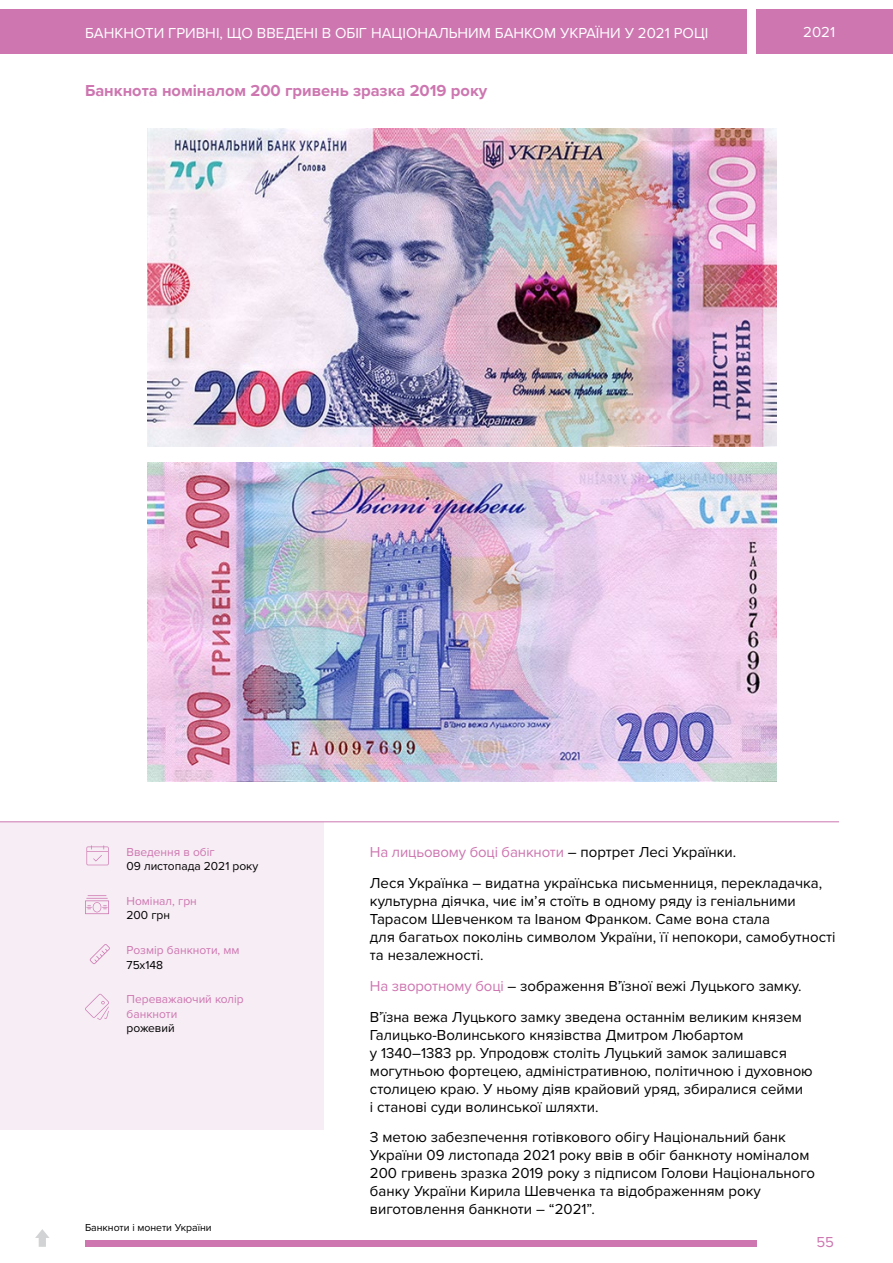
<style>
.page{position:relative;width:893px;height:1263px;background:#fff}
.page>*{position:absolute;margin:0;border:0;box-sizing:border-box;transform-origin:0 0}
.t1{font:700 16.5px "Proxima Nova";color:#cd76b0}
.t2{font:15px/18px "Proxima Nova";color:#000}
.t3{font:15px "Proxima Nova";color:#fff}
.t4{font:15px "Proxima Nova";color:#cd76b0}
.t5{font:12px/14.4px "Proxima Nova";color:#cd76b0}
.t6{font:12px "Proxima Nova";color:#000}
.t7{font:10.5px "Proxima Nova";color:#000}
.s1{color:#cd76b0}
</style>
<div class="page">
<div style="left:85px;top:1240px;width:671px;height:7px;background:#cd76b0"></div>
<svg style="left:35px;top:1229px;width:14px;height:18px"></svg>
<div style="left:756px;top:10px;width:137px;height:44px;background:#cd76b0"></div>
<div style="left:0;top:10px;width:747px;height:44px;background:#cd76b0"></div>
<div style="left:0;top:822px;width:323px;height:307px;background:#f7edf5"></div>
<svg style="left:85px;top:895px;width:24px;height:19px"></svg>
<svg style="left:85px;top:994px;width:24px;height:26px"></svg>
<img style="left:147px;top:463px;width:630px;height:319px">
<img style="left:147px;top:128px;width:630px;height:319px">
<hr style="left:0;top:821px;width:839px;height:1px;background:#cd76b0">
<svg style="left:86px;top:845px;width:23px;height:20px"></svg>
<svg style="left:90px;top:944px;width:20px;height:20px"></svg>
<p class="t3" style="left:85px;top:24px;width:625px">БАНКНОТИ ГРИВНІ, ЩО ВВЕДЕНІ В ОБІГ НАЦІОНАЛЬНИМ БАНКОМ УКРАЇНИ У 2021 РОЦІ</p>
<p class="t1" style="left:85px;top:81px;width:404px">Банкнота номіналом 200 гривень зразка 2019 року</p>
<p class="t3" style="left:803px;top:23px;width:33px">2021</p>
<p class="t5" style="left:127px;top:845px;width:90px">Введення в обіг</p>
<p class="t6" style="left:127px;top:859px;width:133px">09 листопада 2021 року</p>
<p class="t5" style="left:127px;top:894px;width:72px">Номінал, грн</p>
<p class="t6" style="left:127px;top:908px;width:45px">200 грн</p>
<p class="t5" style="left:127px;top:943px;width:115px">Розмір банкноти, мм</p>
<p class="t6" style="left:127px;top:957px;width:38px">75х148</p>
<p class="t5" style="left:127px;top:992px;width:119px">Переважаючий колір банкноти</p>
<p class="t6" style="left:127px;top:1021px;width:50px">рожевий</p>
<p class="t7" style="left:85px;top:1221px;width:128px">Банкноти і монети України</p>
<p class="t2" style="left:370px;top:837px;width:454px;line-height:30.8px"><span class="s1">На лицьовому боці банкноти</span> – портрет Лесі Українки.<br>Леся Українка – видатна українська письменниця, перекладачка,</p>
<p class="t2" style="left:370px;top:892px;width:467px">культурна діячка, чиє ім’я стоїть в одному ряду із геніальними Тарасом Шевченком та Іваном Франком. Саме вона стала<br>для багатьох поколінь символом України, її непокори, самобутності та незалежності.</p>
<p class="t2" style="left:370px;top:971px;width:433px;line-height:30.8px"><span class="s1">На зворотному боці</span> – зображення В’їзної вежі Луцького замку.<br>В’їзна вежа Луцького замку зведена останнім великим князем</p>
<p class="t2" style="left:370px;top:1026px;width:444px">Галицько-Волинського князівства Дмитром Любартом<br>у 1340–1383 рр. Упродовж століть Луцький замок залишався могутньою фортецею, адміністративною, політичною і духовною столицею краю. У ньому діяв крайовий уряд, збиралися сейми<br>і станові суди волинської шляхти.</p>
<p class="t2" style="left:370px;top:1128px;width:447px">З метою забезпечення готівкового обігу Національний банк України 09 листопада 2021 року ввів в обіг банкноту номіналом 200 гривень зразка 2019 року з підписом Голови Національного банку України Кирила Шевченка та відображенням року виготовлення банкноти – “2021”.</p>
<p class="t4" style="left:816px;top:1233px;width:19px">55</p>
</div>
